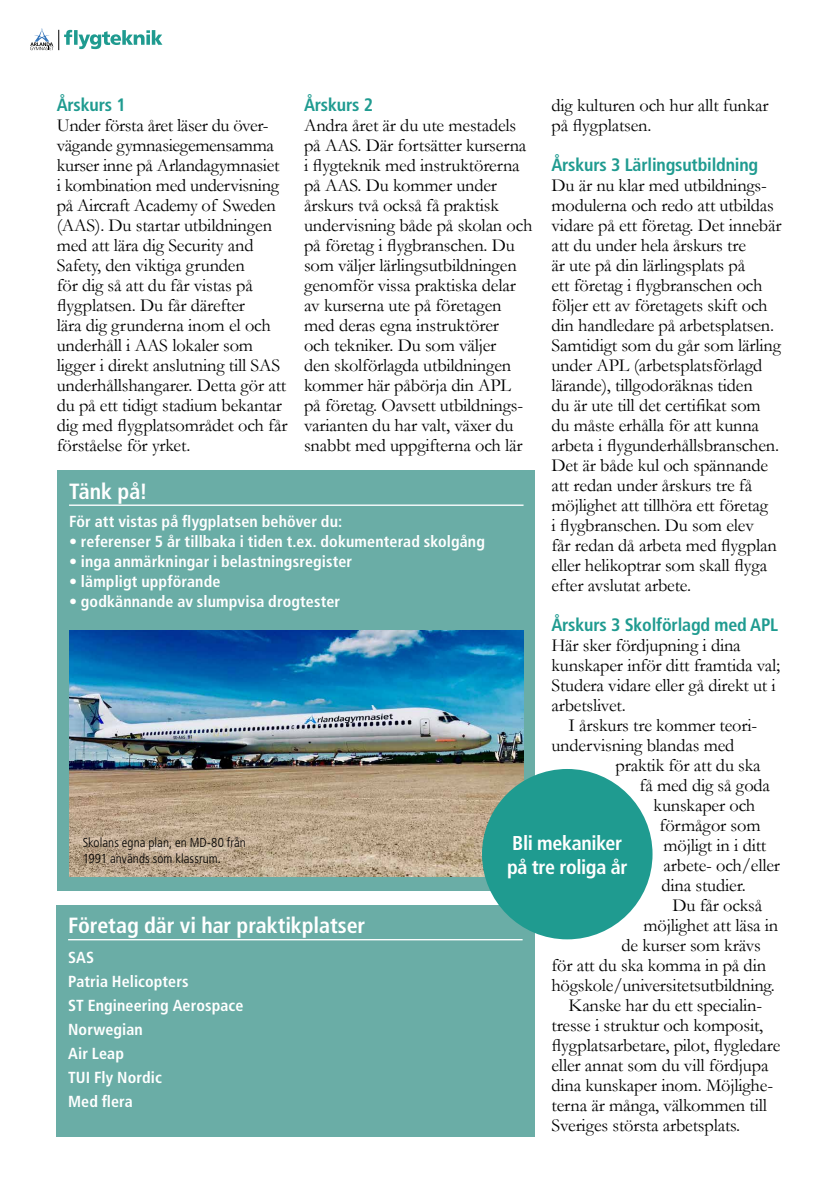
<style>
.page{position:relative;width:840px;height:1191px;background:#fff}
.page>*{position:absolute;margin:0;border:0;box-sizing:border-box;transform-origin:0 0}
.t1{font:700 condensed 22px "Frutiger LT Std";letter-spacing:-.005em;color:#fff}
.t2{font:700 condensed 20px/24px "Frutiger LT Std";letter-spacing:-.02em;color:#fff}
.t3{font:18.4px/20px "Garamond";letter-spacing:-.01em;color:#000}
.t4{font:700 condensed 18px "Frutiger LT Std";letter-spacing:-.01em;color:#1f9b90}
.t5{font:700 condensed 16px/24px "Frutiger LT Std";letter-spacing:.005em;color:#fff}
.t6{font:300 condensed 13px/15.6px "Frutiger LT Std";letter-spacing:.005em;color:#000}
</style>
<div class="page">
<div style="left:58px;top:471px;width:476px;height:420px;background:#6aada6"></div>
<hr style="left:69px;top:504px;width:454px;height:2px;background:#fff">
<img style="left:69px;top:631px;width:454px;height:245px">
<div style="left:57px;top:905px;width:477px;height:232px;background:#6aada6"></div>
<hr style="left:68px;top:939px;width:454px;height:1px;background:#fff">
<div style="left:481px;top:769px;width:171px;height:170px;background:#1f9b90;border-radius:50%"></div>
<svg style="left:30px;top:28px;width:132px;height:22px"></svg>
<p class="t4" style="left:57px;top:94px;width:70px">Årskurs 1</p>
<p class="t3" style="left:57px;top:114px;width:232px">Under första året läser du över&shy;vägande gymnasiegemensamma kurser inne på Arlandagymnasiet i kombination med undervisning på Aircraft Academy of Sweden (AAS). Du startar utbildningen med att lära dig Security and<br>Safety, den viktiga grunden<br>för dig så att du får vistas på flygplatsen. Du får därefter<br>lära dig grunderna inom el och underhåll i AAS lokaler som ligger i direkt anslutning till SAS underhållshangarer. Detta gör att du på ett tidigt stadium bekantar dig med flygplatsområdet och får förståelse för yrket.</p>
<p class="t4" style="left:304px;top:94px;width:70px">Årskurs 2</p>
<p class="t3" style="left:304px;top:114px;width:230px">Andra året är du ute mestadels på AAS. Där fortsätter kurserna i flygteknik med instruktörerna på AAS. Du kommer under årskurs två också få praktisk undervisning både på skolan och på företag i flygbranschen. Du som väljer lärlingsutbildningen genomför vissa praktiska delar av kurserna ute på företagen med deras egna instruktörer<br>och tekniker. Du som väljer<br>den skolförlagda utbildningen kommer här påbörja din APL<br>på företag. Oavsett utbildnings&shy;varianten du har valt, växer du snabbt med uppgifterna och lär</p>
<p class="t3" style="left:551px;top:94px;width:218px">dig kulturen och hur allt funkar på flygplatsen.</p>
<p class="t4" style="left:551px;top:154px;width:208px">Årskurs 3 Lärlingsutbildning</p>
<p class="t3" style="left:551px;top:174px;width:231px">Du är nu klar med utbildnings&shy;modulerna och redo att utbildas vidare på ett företag. Det innebär att du under hela årskurs tre<br>är ute på din lärlingsplats på<br>ett företag i flygbranschen och följer ett av företagets skift och din handledare på arbetsplatsen.<br>Samtidigt som du går som lärling under APL (arbetsplatsförlagd lärande), tillgodoräknas tiden<br>du är ute till det certifikat som du måste erhålla för att kunna arbeta i flygunderhållsbranschen.<br>Det är både kul och spännande att redan under årskurs tre få möjlighet att tillhöra ett företag<br>i flygbranschen. Du som elev<br>får redan då arbeta med flygplan eller helikoptrar som skall flyga efter avslutat arbete.</p>
<p class="t4" style="left:551px;top:614px;width:228px">Årskurs 3 Skolförlagd med APL</p>
<p class="t3" style="left:551px;top:634px;width:230px">Här sker fördjupning i dina kunskaper inför ditt framtida val;<br>Studera vidare eller gå direkt ut i arbetslivet.</p>
<p class="t3" style="left:551px;top:714px;width:206px;text-indent:17px">I årskurs tre kommer teori&shy;undervisning blandas med</p>
<p class="t3" style="left:615px;top:754px;width:147px">praktik för att du ska</p>
<p class="t3" style="left:639px;top:774px;width:132px">få med dig så goda</p>
<p class="t3" style="left:653px;top:794px;width:103px">kunskaper och</p>
<p class="t3" style="left:659px;top:814px;width:102px">förmågor som</p>
<p class="t3" style="left:663px;top:834px;width:104px">möjligt in i ditt</p>
<p class="t3" style="left:663px;top:854px;width:118px">arbete- och/eller</p>
<p class="t3" style="left:661px;top:874px;width:86px">dina studier.</p>
<p class="t3" style="left:672px;top:894px;width:91px">Du får också</p>
<p class="t3" style="left:643px;top:914px;width:136px">möjlighet att läsa in</p>
<p class="t3" style="left:621px;top:934px;width:141px">de kurser som krävs</p>
<p class="t3" style="left:551px;top:954px;width:216px">för att du ska komma in på din</p>
<p class="t3" style="left:551px;top:974px;width:225px">högskole/universitetsutbildning.</p>
<p class="t3" style="left:568px;top:994px;width:195px">Kanske har du ett specialin-</p>
<p class="t3" style="left:551px;top:1014px;width:213px">tresse i struktur och komposit,</p>
<p class="t3" style="left:551px;top:1034px;width:230px">flygplatsarbetare, pilot, flygledare</p>
<p class="t3" style="left:551px;top:1054px;width:218px">eller annat som du vill fördjupa</p>
<p class="t3" style="left:551px;top:1074px;width:223px">dina kunskaper inom. Möjlighe-</p>
<p class="t3" style="left:551px;top:1094px;width:217px">terna är många, välkommen till</p>
<p class="t3" style="left:551px;top:1114px;width:190px">Sveriges största arbetsplats.</p>
<p class="t1" style="left:69px;top:478px;width:80px">Tänk på!</p>
<p class="t5" style="left:69px;top:509px;width:274px">För att vistas på flygplatsen behöver du:</p>
<p class="t5" style="left:69px;top:529px;width:417px">• referenser 5 år tillbaka i tiden t.ex. dokumenterad skolgång</p>
<p class="t5" style="left:69px;top:549px;width:284px">• inga anmärkningar i belastningsregister</p>
<p class="t5" style="left:69px;top:569px;width:153px">• lämpligt uppförande</p>
<p class="t5" style="left:69px;top:589px;width:272px">• godkännande av slumpvisa drogtester</p>
<p class="t2" style="left:507px;top:830px;width:122px">Bli mekaniker på tre roliga år</p>
<p class="t6" style="left:83px;top:835px;width:165px">Skolans egna plan, en MD-80 från<br>1991 används som klassrum.</p>
<p class="t1" style="left:68px;top:912px;width:298px">Företag där vi har praktikplatser</p>
<p class="t5" style="left:68px;top:945px;width:177px">SAS<br>Patria Helicopters<br>ST Engineering Aerospace<br>Norwegian<br>Air Leap<br>TUI Fly Nordic<br>Med flera</p>
</div>
